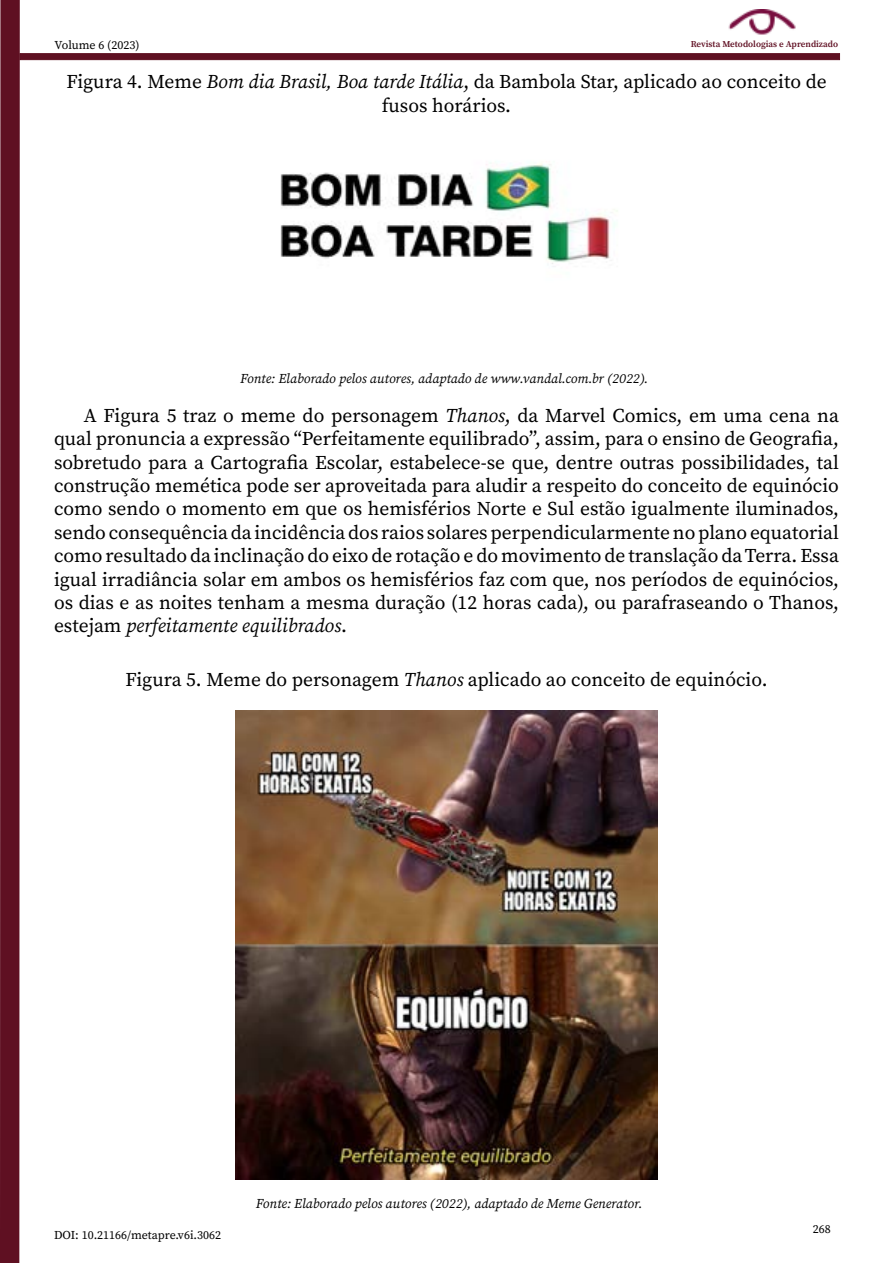
<style>
.page{position:relative;width:893px;height:1263px;background:#fff}
.page>*{position:absolute;margin:0;border:0;box-sizing:border-box;transform-origin:0 0}
.t1{font:19.5px/23.4px "Source Serif Pro";color:#000;text-align:center}
.t2{font:italic 13.5px "Source Serif Pro";color:#000}
.t3{font:12px "Source Serif Pro";color:#000}
.t4{font:600 9px "Source Serif Pro";color:#601023}
.s1{font-style:italic}
</style>
<div class="page">
<div style="left:0;top:0;width:20px;height:1263px;background:#5f1022"></div>
<div style="left:20px;top:53px;width:820px;height:7px;background:#5f1022;border:1px solid #5e1021"></div>
<img style="left:728px;top:10px;width:68px;height:25px">
<img style="left:280px;top:163px;width:338px;height:104px">
<img style="left:236px;top:710px;width:421px;height:470px">
<p class="t3" style="left:55px;top:37px;width:86px">Volume 6 (2023)</p>
<p class="t4" style="left:691px;top:38px;width:149px">Revista Metodologias e Aprendizado</p>
<p class="t1" style="left:66px;top:70px;width:762px">Figura 4. Meme <span class="s1">Bom dia Brasil, Boa tarde Itália</span>, da Bambola Star, aplicado ao conceito de fusos horários.</p>
<p class="t2" style="left:240px;top:370px;width:410px">Fonte: Elaborado pelos autores, adaptado de www.vandal.com.br (2022).</p>
<p class="t1" style="left:54px;top:403px;width:786px;text-align:justify;text-indent:30px">A Figura 5 traz o meme do personagem <span class="s1">Thanos</span>, da Marvel Comics, em uma cena na qual pronuncia a expressão “Perfeitamente equilibrado”, assim, para o ensino de Geografia, sobretudo para a Cartografia Escolar, estabelece-se que, dentre outras possibilidades, tal construção memética pode ser aproveitada para aludir a respeito do conceito de equinócio como sendo o momento em que os hemisférios Norte e Sul estão igualmente iluminados, sendo consequência da incidência dos raios solares perpendicularmente no plano equatorial como resultado da inclinação do eixo de rotação e do movimento de translação da Terra. Essa igual irradiância solar em ambos os hemisférios faz com que, nos períodos de equinócios, os dias e as noites tenham a mesma duração (12 horas cada), ou parafraseando o Thanos, estejam <span class="s1">perfeitamente equilibrados</span>.</p>
<p class="t1" style="left:125px;top:667px;width:644px">Figura 5. Meme do personagem <span class="s1">Thanos</span> aplicado ao conceito de equinócio.</p>
<p class="t3" style="left:54px;top:1227px;width:169px">DOI: 10.21166/metapre.v6i.3062</p>
<p class="t2" style="left:256px;top:1194px;width:388px">Fonte: Elaborado pelos autores (2022), adaptado de Meme Generator.</p>
<p class="t3" style="left:813px;top:1220px;width:19px">268</p>
</div>
